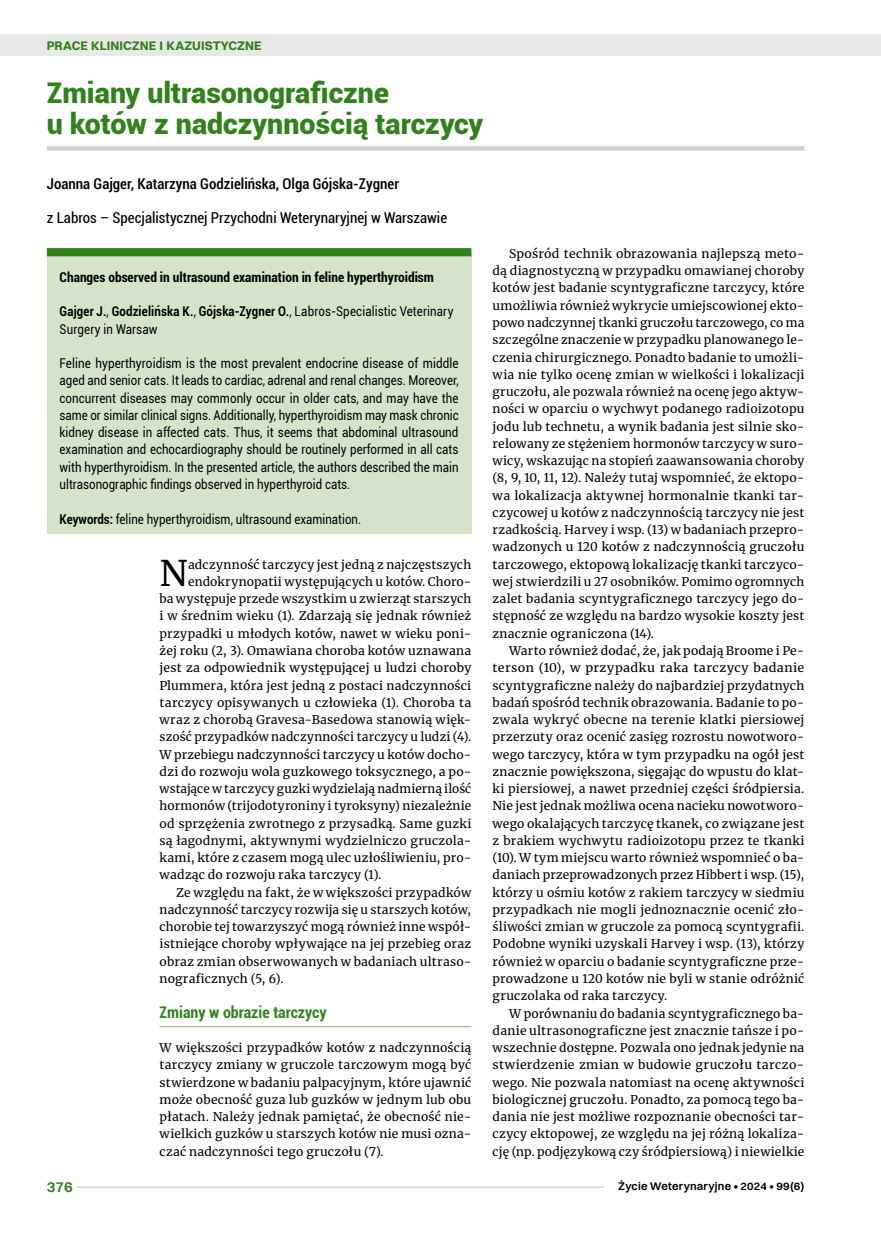
<style>
.page{position:relative;width:881px;height:1234px;background:#fff}
.page>*{position:absolute;margin:0;border:0;box-sizing:border-box;transform-origin:0 0}
.t1{font:35.25px "Merriweather";color:#000}
.t2{font:900 28.5px/31.5px "Roboto";color:#32821c}
.t3{font:700 condensed 16.05px "Roboto";color:#32821c}
.t4{font:condensed 15px "Roboto";color:#000}
.t5{font:500 condensed 15px "Roboto";color:#000}
.t6{font:600 15px "Switzer";color:#32821c}
.t7{font:13.5px/17.2px "Roboto";color:#000;text-align:justify;scale:.86 1}
.t8{font:13.5px/17.2px "Roboto";color:#000;scale:.85 1}
.t9{font:700 condensed 13.5px "Roboto";color:#000}
.t10{font:700 12.6px "Switzer";letter-spacing:.005em;color:#32821c}
.t11{font:12px/17.2px "Merriweather";letter-spacing:.015em;color:#000;text-align:justify}
.t12{font:600 11.25px "Switzer";letter-spacing:.015em;color:#000}
.s1{font-weight:700}
</style>
<div class="page">
<hr style="left:159px;top:1025px;width:312px;height:1px;background:#96ba7b">
<div style="left:47px;top:146px;width:757px;height:5px;background:#d2d1d1"></div>
<div style="left:47px;top:252px;width:424px;height:282px;background:#d4e3c9"></div>
<div style="left:47px;top:248px;width:424px;height:8px;background:#32821c"></div>
<div style="left:0;top:35px;width:880px;height:21px;background:#e8e8e8"></div>
<hr style="left:47px;top:1186px;width:565px;height:1px;background:#d2d1d1">
<div style="left:47px;top:1178px;width:30px;height:15px;background:#fff"></div>
<div style="left:604px;top:1180px;width:200px;height:13px;background:#fff"></div>
<p class="t10" style="left:47px;top:37px;width:216px">PRACE KLINICZNE I KAZUISTYCZNE</p>
<h2 class="t2" style="left:47px;top:75px;width:437px">Zmiany ultrasonograficzne<br>u kotów z nadczynnością tarczycy</h2>
<p class="t5" style="left:47px;top:173px;width:353px">Joanna Gajger, Katarzyna Godzielińska, Olga Gójska-Zygner</p>
<p class="t4" style="left:47px;top:208px;width:402px">z Labros – Specjalistycznej Przychodni Weterynaryjnej w Warszawie</p>
<p class="t9" style="left:60px;top:267px;width:376px">Changes observed in ultrasound examination in feline hyperthyroidism</p>
<p class="t8" style="left:60px;top:302px;width:465px"><span class="s1">Gajger J.</span>, <span class="s1">Godzielińska K.</span>, <span class="s1">Gójska-Zygner O.</span>, Labros-Specialistic Veterinary<br>Surgery in Warsaw</p>
<p class="t7" style="left:60px;top:354px;width:465px">Feline hyperthyroidism is the most prevalent endocrine disease of middle aged and senior cats. It leads to cardiac, adrenal and renal changes. Moreover, concurrent diseases may commonly occur in older cats, and may have the same or similar clinical signs. Additionally, hyperthyroidism may mask chronic kidney disease in affected cats. Thus, it seems that abdominal ultrasound examination and echocardiography should be routinely performed in all cats with hyperthyroidism. In the presented article, the authors described the main ultrasonographic findings observed in hyperthyroid cats.</p>
<p class="t8" style="left:60px;top:509px;width:356px"><span class="s1">Keywords:</span> feline hyperthyroidism, ultrasound examination.</p>
<h1 class="t1" style="left:159px;top:548px;width:30px">N</h1>
<p class="t11" style="left:188px;top:555px;width:285px">adczynność tarczycy jest jedną z najczęstszych</p>
<p class="t11" style="left:188px;top:572px;width:285px">endokrynopatii występujących u kotów. Choro-</p>
<p class="t11" style="left:159px;top:589px;width:313px">ba występuje przede wszystkim u zwierząt starszych</p>
<p class="t11" style="left:159px;top:607px;width:313px">i w średnim wieku (1). Zdarzają się jednak również</p>
<p class="t11" style="left:159px;top:624px;width:313px">przypadki u młodych kotów, nawet w wieku poni-</p>
<p class="t11" style="left:159px;top:641px;width:313px">żej roku (2, 3). Omawiana choroba kotów uznawana</p>
<p class="t11" style="left:159px;top:658px;width:313px">jest za odpowiednik występującej u ludzi choroby</p>
<p class="t11" style="left:159px;top:676px;width:313px">Plummera, która jest jedną z postaci nadczynności</p>
<p class="t11" style="left:159px;top:693px;width:313px">tarczycy opisywanych u człowieka (1). Choroba ta</p>
<p class="t11" style="left:159px;top:710px;width:313px">wraz z chorobą Gravesa-Basedowa stanowią więk-</p>
<p class="t11" style="left:159px;top:727px;width:313px">szość przypadków nadczynności tarczycy u ludzi (4).</p>
<p class="t11" style="left:159px;top:745px;width:313px">W przebiegu nadczynności tarczycy u kotów docho-</p>
<p class="t11" style="left:159px;top:762px;width:313px">dzi do rozwoju wola guzkowego toksycznego, a po-</p>
<p class="t11" style="left:159px;top:779px;width:313px">wstające w tarczycy guzki wydzielają nadmierną ilość</p>
<p class="t11" style="left:159px;top:796px;width:313px">hormonów (trijodotyroniny i tyroksyny) niezależnie</p>
<p class="t11" style="left:159px;top:814px;width:313px">od sprzężenia zwrotnego z przysadką. Same guzki</p>
<p class="t11" style="left:159px;top:831px;width:313px">są łagodnymi, aktywnymi wydzielniczo gruczola-</p>
<p class="t11" style="left:159px;top:848px;width:313px">kami, które z czasem mogą ulec uzłośliwieniu, pro-</p>
<p class="t11" style="left:159px;top:865px;width:223px">wadząc do rozwoju raka tarczycy (1).</p>
<p class="t11" style="left:176px;top:883px;width:296px">Ze względu na fakt, że w większości przypadków</p>
<p class="t11" style="left:159px;top:900px;width:313px">nadczynność tarczycy rozwija się u starszych kotów,</p>
<p class="t11" style="left:159px;top:917px;width:313px">chorobie tej towarzyszyć mogą również inne współ-</p>
<p class="t11" style="left:159px;top:934px;width:313px">istniejące choroby wpływające na jej przebieg oraz</p>
<p class="t11" style="left:159px;top:952px;width:313px">obraz zmian obserwowanych w badaniach ultraso-</p>
<p class="t11" style="left:159px;top:969px;width:125px">nograficznych (5, 6).</p>
<h3 class="t3" style="left:159px;top:1000px;width:168px">Zmiany w obrazie tarczycy</h3>
<p class="t11" style="left:159px;top:1038px;width:313px">W większości przypadków kotów z nadczynnością tarczycy zmiany w gruczole tarczowym mogą być stwierdzone w badaniu palpacyjnym, które ujawnić może obecność guza lub guzków w jednym lub obu płatach. Należy jednak pamiętać, że obecność nie&shy;wielkich guzków u starszych kotów nie musi ozna&shy;czać nadczynności tego gruczołu (7).</p>
<p class="t11" style="left:492px;top:244px;width:313px;text-indent:16px">Spośród technik obrazowania najlepszą meto&shy;dą diagnostyczną w przypadku omawianej choroby kotów jest badanie scyntygraficzne tarczycy, które umożliwia również wykrycie umiejscowionej ekto&shy;powo nadczynnej tkanki gruczołu tarczowego, co ma szczególne znaczenie w przypadku planowanego le&shy;czenia chirurgicznego. Ponadto badanie to umożli&shy;wia nie tylko ocenę zmian w wielkości i lokalizacji gruczołu, ale pozwala również na ocenę jego aktyw&shy;ności w oparciu o wychwyt podanego radioizotopu jodu lub technetu, a wynik badania jest silnie sko&shy;relowany ze stężeniem hormonów tarczycy w suro&shy;wicy, wskazując na stopień zaawansowania choroby (8, 9, 10, 11, 12). Należy tutaj wspomnieć, że ektopo&shy;wa lokalizacja aktywnej hormonalnie tkanki tar&shy;czycowej u kotów z nadczynnością tarczycy nie jest rzadkością. Harvey i wsp. (13) w badaniach przepro&shy;wadzonych u 120 kotów z nadczynnością gruczołu tarczowego, ektopową lokalizację tkanki tarczyco&shy;wej stwierdzili u 27 osobników. Pomimo ogromnych zalet badania scyntygraficznego tarczycy jego do&shy;stępność ze względu na bardzo wysokie koszty jest znacznie ograniczona (14).</p>
<p class="t11" style="left:492px;top:641px;width:313px;text-indent:16px">Warto również dodać, że, jak podają Broome i Pe&shy;terson (10), w przypadku raka tarczycy badanie scyntygraficzne należy do najbardziej przydatnych badań spośród technik obrazowania. Badanie to po&shy;zwala wykryć obecne na terenie klatki piersiowej przerzuty oraz ocenić zasięg rozrostu nowotworo&shy;wego tarczycy, która w tym przypadku na ogół jest znacznie powiększona, sięgając do wpustu do klat&shy;ki piersiowej, a nawet przedniej części śródpiersia.<br>Nie jest jednak możliwa ocena nacieku nowotworo&shy;wego okalających tarczycę tkanek, co związane jest z brakiem wychwytu radioizotopu przez te tkanki (10). W tym miejscu warto również wspomnieć o ba&shy;daniach przeprowadzonych przez Hibbert i wsp. (15), którzy u ośmiu kotów z rakiem tarczycy w siedmiu przypadkach nie mogli jednoznacznie ocenić zło&shy;śliwości zmian w gruczole za pomocą scyntygrafii.<br>Podobne wyniki uzyskali Harvey i wsp. (13), którzy również w oparciu o badanie scyntygraficzne prze&shy;prowadzone u 120 kotów nie byli w stanie odróżnić gruczolaka od raka tarczycy.</p>
<p class="t11" style="left:492px;top:1003px;width:313px;text-indent:16px">W porównaniu do badania scyntygraficznego ba&shy;danie ultrasonograficzne jest znacznie tańsze i po&shy;wszechnie dostępne. Pozwala ono jednak jedynie na stwierdzenie zmian w budowie gruczołu tarczo&shy;wego. Nie pozwala natomiast na ocenę aktywności biologicznej gruczołu. Ponadto, za pomocą tego ba&shy;dania nie jest możliwe rozpoznanie obecności tar&shy;czycy ektopowej, ze względu na jej różną lokaliza&shy;cję (np. podjęzykową czy śródpiersiową) i niewielkie</p>
<p class="t6" style="left:47px;top:1177px;width:27px">376</p>
<p class="t12" style="left:618px;top:1179px;width:187px">Życie Weterynaryjne • 2024 • 99(6)</p>
</div>
